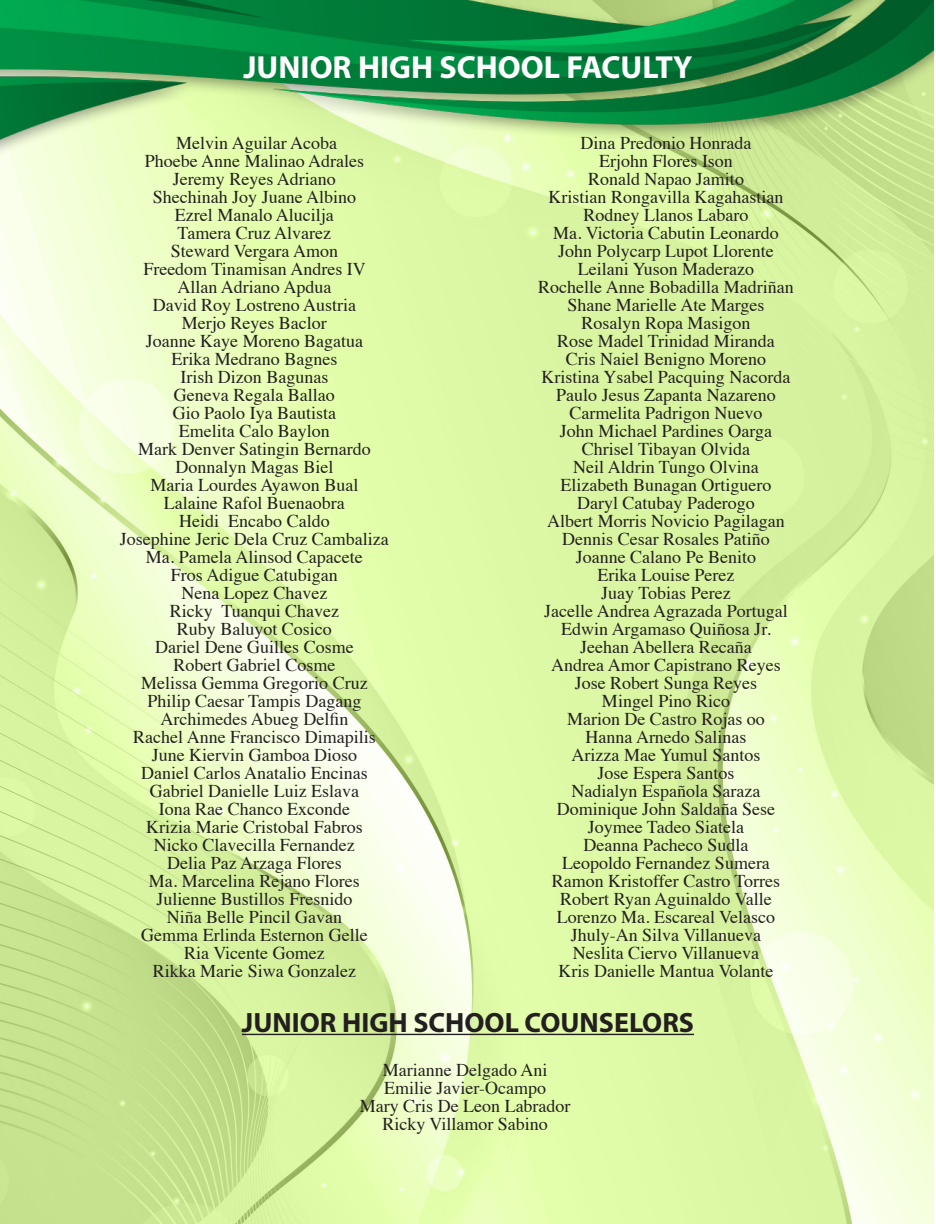
<style>
.page{position:relative;width:936px;height:1224px;background:#fff}
.page>*{position:absolute;margin:0;border:0;box-sizing:border-box;transform-origin:0 0}
.t1{font:700 32px "Myriad Pro";color:#fff}
.t2{font:700 28px "Myriad Pro";color:#231f20}
.t3{font:18px "Times";color:#231f20}
</style>
<div class="page">
<img style="left:0;top:509px;width:933px;height:715px">
<img style="left:0;top:0;width:933px;height:509px">
<hr style="left:242px;top:1034px;width:452px;height:1px;background:#231f20">
<p class="t1" style="left:244px;top:46px;width:450px">JUNIOR HIGH SCHOOL FACULTY</p>
<p class="t3" style="left:176px;top:126px;width:162px">Melvin Aguilar Acoba</p>
<p class="t3" style="left:145px;top:144px;width:221px">Phoebe Anne Malinao Adrales</p>
<p class="t3" style="left:173px;top:162px;width:164px">Jeremy Reyes Adriano</p>
<p class="t3" style="left:153px;top:180px;width:205px">Shechinah Joy Juane Albino</p>
<p class="t3" style="left:175px;top:198px;width:160px">Ezrel Manalo Alucilja</p>
<p class="t3" style="left:178px;top:216px;width:155px">Tamera Cruz Alvarez</p>
<p class="t3" style="left:171px;top:234px;width:169px">Steward Vergara Amon</p>
<p class="t3" style="left:143px;top:252px;width:224px">Freedom Tinamisan Andres IV</p>
<p class="t3" style="left:177px;top:270px;width:155px">Allan Adriano Apdua</p>
<p class="t3" style="left:153px;top:288px;width:205px">David Roy Lostreno Austria</p>
<p class="t3" style="left:182px;top:306px;width:146px">Merjo Reyes Baclor</p>
<p class="t3" style="left:146px;top:324px;width:219px">Joanne Kaye Moreno Bagatua</p>
<p class="t3" style="left:171px;top:342px;width:167px">Erika Medrano Bagnes</p>
<p class="t3" style="left:180px;top:360px;width:149px">Irish Dizon Bagunas</p>
<p class="t3" style="left:174px;top:378px;width:162px">Geneva Regala Ballao</p>
<p class="t3" style="left:173px;top:396px;width:165px">Gio Paolo Iya Bautista</p>
<p class="t3" style="left:179px;top:414px;width:153px">Emelita Calo Baylon</p>
<p class="t3" style="left:138px;top:432px;width:234px">Mark Denver Satingin Bernardo</p>
<p class="t3" style="left:175px;top:450px;width:159px">Donnalyn Magas Biel</p>
<p class="t3" style="left:151px;top:468px;width:209px">Maria Lourdes Ayawon Bual</p>
<p class="t3" style="left:164px;top:486px;width:182px">Lalaine Rafol Buenaobra</p>
<p class="t3" style="left:179px;top:504px;width:152px">Heidi Encabo Caldo</p>
<p class="t3" style="left:120px;top:522px;width:270px">Josephine Jeric Dela Cruz Cambaliza</p>
<p class="t3" style="left:146px;top:540px;width:218px">Ma. Pamela Alinsod Capacete</p>
<p class="t3" style="left:171px;top:558px;width:169px">Fros Adigue Catubigan</p>
<p class="t3" style="left:181px;top:576px;width:147px">Nena Lopez Chavez</p>
<p class="t3" style="left:170px;top:594px;width:171px">Ricky Tuanqui Chavez</p>
<p class="t3" style="left:177px;top:612px;width:157px">Ruby Baluyot Cosico</p>
<p class="t3" style="left:155px;top:630px;width:200px">Dariel Dene Guilles Cosme</p>
<p class="t3" style="left:173px;top:648px;width:163px">Robert Gabriel Cosme</p>
<p class="t3" style="left:141px;top:666px;width:228px">Melissa Gemma Gregorio Cruz</p>
<p class="t3" style="left:148px;top:684px;width:215px">Philip Caesar Tampis Dagang</p>
<p class="t3" style="left:160px;top:702px;width:189px">Archimedes Abueg Delfin</p>
<p class="t3" style="left:133px;top:720px;width:244px">Rachel Anne Francisco Dimapilis</p>
<p class="t3" style="left:152px;top:738px;width:207px">June Kiervin Gamboa Dioso</p>
<p class="t3" style="left:141px;top:756px;width:228px">Daniel Carlos Anatalio Encinas</p>
<p class="t3" style="left:150px;top:774px;width:211px">Gabriel Danielle Luiz Eslava</p>
<p class="t3" style="left:159px;top:792px;width:193px">Iona Rae Chanco Exconde</p>
<p class="t3" style="left:146px;top:810px;width:218px">Krizia Marie Cristobal Fabros</p>
<p class="t3" style="left:154px;top:828px;width:202px">Nicko Clavecilla Fernandez</p>
<p class="t3" style="left:167px;top:846px;width:176px">Delia Paz Arzaga Flores</p>
<p class="t3" style="left:149px;top:864px;width:212px">Ma. Marcelina Rejano Flores</p>
<p class="t3" style="left:156px;top:882px;width:198px">Julienne Bustillos Fresnido</p>
<p class="t3" style="left:167px;top:900px;width:177px">Niña Belle Pincil Gavan</p>
<p class="t3" style="left:141px;top:918px;width:228px">Gemma Erlinda Esternon Gelle</p>
<p class="t3" style="left:184px;top:936px;width:142px">Ria Vicente Gomez</p>
<p class="t3" style="left:153px;top:954px;width:205px">Rikka Marie Siwa Gonzalez</p>
<p class="t3" style="left:581px;top:126px;width:172px">Dina Predonio Honrada</p>
<p class="t3" style="left:599px;top:144px;width:135px">Erjohn Flores Ison</p>
<p class="t3" style="left:588px;top:162px;width:157px">Ronald Napao Jamito</p>
<p class="t3" style="left:549px;top:180px;width:236px">Kristian Rongavilla Kagahastian</p>
<p class="t3" style="left:584px;top:198px;width:166px">Rodney Llanos Labaro</p>
<p class="t3" style="left:553px;top:216px;width:227px">Ma. Victoria Cabutin Leonardo</p>
<p class="t3" style="left:558px;top:234px;width:217px">John Polycarp Lupot Llorente</p>
<p class="t3" style="left:578px;top:252px;width:178px">Leilani Yuson Maderazo</p>
<p class="t3" style="left:538px;top:270px;width:257px">Rochelle Anne Bobadilla Madriñan</p>
<p class="t3" style="left:567px;top:288px;width:199px">Shane Marielle Ate Marges</p>
<p class="t3" style="left:582px;top:306px;width:171px">Rosalyn Ropa Masigon</p>
<p class="t3" style="left:557px;top:324px;width:219px">Rose Madel Trinidad Miranda</p>
<p class="t3" style="left:566px;top:342px;width:202px">Cris Naiel Benigno Moreno</p>
<p class="t3" style="left:542px;top:360px;width:250px">Kristina Ysabel Pacquing Nacorda</p>
<p class="t3" style="left:556px;top:378px;width:221px">Paulo Jesus Zapanta Nazareno</p>
<p class="t3" style="left:570px;top:396px;width:194px">Carmelita Padrigon Nuevo</p>
<p class="t3" style="left:560px;top:414px;width:214px">John Michael Pardines Oarga</p>
<p class="t3" style="left:582px;top:432px;width:170px">Chrisel Tibayan Olvida</p>
<p class="t3" style="left:573px;top:450px;width:187px">Neil Aldrin Tungo Olvina</p>
<p class="t3" style="left:561px;top:468px;width:212px">Elizabeth Bunagan Ortiguero</p>
<p class="t3" style="left:577px;top:486px;width:179px">Daryl Catubay Paderogo</p>
<p class="t3" style="left:547px;top:504px;width:239px">Albert Morris Novicio Pagilagan</p>
<p class="t3" style="left:562px;top:522px;width:209px">Dennis Cesar Rosales Patiño</p>
<p class="t3" style="left:576px;top:540px;width:182px">Joanne Calano Pe Benito</p>
<p class="t3" style="left:598px;top:558px;width:138px">Erika Louise Perez</p>
<p class="t3" style="left:601px;top:576px;width:131px">Juay Tobias Perez</p>
<p class="t3" style="left:544px;top:594px;width:245px">Jacelle Andrea Agrazada Portugal</p>
<p class="t3" style="left:561px;top:612px;width:211px">Edwin Argamaso Quiñosa Jr.</p>
<p class="t3" style="left:580px;top:630px;width:173px">Jeehan Abellera Recaña</p>
<p class="t3" style="left:551px;top:648px;width:231px">Andrea Amor Capistrano Reyes</p>
<p class="t3" style="left:575px;top:666px;width:184px">Jose Robert Sunga Reyes</p>
<p class="t3" style="left:602px;top:684px;width:130px">Mingel Pino Rico</p>
<p class="t3" style="left:567px;top:702px;width:199px">Marion De Castro Rojas oo</p>
<p class="t3" style="left:586px;top:720px;width:162px">Hanna Arnedo Salinas</p>
<p class="t3" style="left:572px;top:738px;width:190px">Arizza Mae Yumul Santos</p>
<p class="t3" style="left:598px;top:756px;width:138px">Jose Espera Santos</p>
<p class="t3" style="left:572px;top:774px;width:190px">Nadialyn Española Saraza</p>
<p class="t3" style="left:557px;top:792px;width:220px">Dominique John Saldaña Sese</p>
<p class="t3" style="left:588px;top:810px;width:158px">Joymee Tadeo Siatela</p>
<p class="t3" style="left:584px;top:828px;width:166px">Deanna Pacheco Sudla</p>
<p class="t3" style="left:562px;top:846px;width:209px">Leopoldo Fernandez Sumera</p>
<p class="t3" style="left:552px;top:864px;width:230px">Ramon Kristoffer Castro Torres</p>
<p class="t3" style="left:560px;top:882px;width:213px">Robert Ryan Aguinaldo Valle</p>
<p class="t3" style="left:557px;top:900px;width:220px">Lorenzo Ma. Escareal Velasco</p>
<p class="t3" style="left:571px;top:918px;width:192px">Jhuly-An Silva Villanueva</p>
<p class="t3" style="left:573px;top:936px;width:188px">Neslita Ciervo Villanueva</p>
<p class="t3" style="left:559px;top:954px;width:216px">Kris Danielle Mantua Volante</p>
<p class="t2" style="left:242px;top:1004px;width:454px">JUNIOR HIGH SCHOOL COUNSELORS</p>
<p class="t3" style="left:383px;top:1053px;width:166px">Marianne Delgado Ani</p>
<p class="t3" style="left:384px;top:1071px;width:164px">Emilie Javier-Ocampo</p>
<p class="t3" style="left:360px;top:1089px;width:212px">Mary Cris De Leon Labrador</p>
<p class="t3" style="left:382px;top:1107px;width:167px">Ricky Villamor Sabino</p>
</div>
